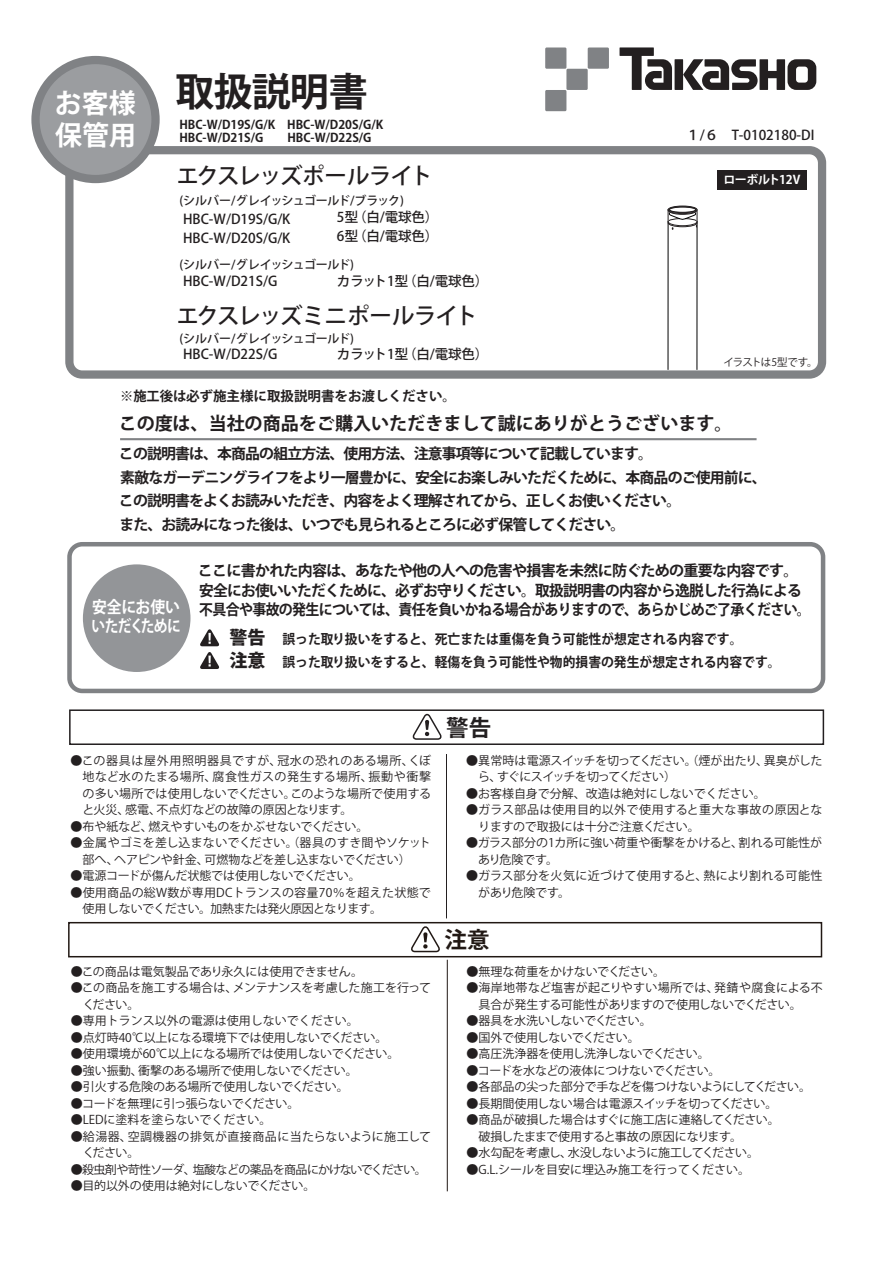
<style>
.page{position:relative;width:893px;height:1263px;background:#fff}
.page>*{position:absolute;margin:0;border:0;box-sizing:border-box;transform-origin:0 0}
.t1{font:700 39px "Koz Go Pro";letter-spacing:-.025em;color:#231f20}
.t2{font:700 27px "Koz Go Pro";color:#fff}
.t3{font:500 22.5px "Koz Go Pr 6 N";letter-spacing:-.06em;color:#231f20}
.t4{font:700 22.5px "Koz Go Pro";color:#231f20}
.t5{font:700 22.5px "Koz Go Pro";color:#211814}
.t6{font:700 18px "Koz Go Pro";color:#231f20}
.t7{font:800 18px/23.1px "Koz Go Pro";color:#231f20}
.t8{font:700 16.5px "Koz Go Pro";letter-spacing:-.04em;color:#fff;scale:.83 1}
.t9{font:700 15px "Koz Go Pro";letter-spacing:-.05em;color:#231f20}
.t10{font:700 15px "Koz Go Pro";letter-spacing:-.05em;color:#231f20;scale:.93 1}
.t11{font:700 14.85px/23.4px "Koz Go Pro";letter-spacing:-.055em;color:#231f20}
.t12{font:500 13.5px/19.5px "Koz Go Pr 6 N";color:#231f20}
.t13{font:700 13.5px/22.6px "Koz Go Pro";color:#231f20;scale:.95 1}
.t14{font:700 13.5px "Koz Go Pro";color:#231f20}
.t15{font:500 13.5px "Koz Go Pro";color:#231f20}
.t16{font:12px/16.5px "Koz Go Pro";color:#231f20}
.t17{font:12px "Koz Go Pro";letter-spacing:-.03em;color:#231f20}
.t18{font:12px/16.5px "Koz Go Pro";letter-spacing:-.02em;color:#231f20}
.t19{font:12px "Koz Go Pro";letter-spacing:-.025em;color:#231f20}
.t20{font:12px/16.5px "Koz Go Pro";letter-spacing:-.04em;color:#231f20}
.t21{font:12px "Koz Go Pro";letter-spacing:-.05em;color:#231f20}
.t22{font:12px/16.5px "Koz Go Pro";letter-spacing:.02em;color:#231f20}
.t23{font:500 12px "Koz Go Pro";letter-spacing:-.02em;color:#231f20}
.t24{font:700 12px/13.5px "Koz Go Pro";color:#231f20}
.t25{font:12px/16.5px "Koz Go Pro";letter-spacing:.04em;color:#231f20}
.t26{font:12px "Koz Go Pro";letter-spacing:-.035em;color:#231f20}
.t27{font:700 12px "Koz Go Pro";letter-spacing:-.04em;color:#fff}
.t28{font:10.5px "Koz Go Pr 6 N";letter-spacing:-.05em;color:#231f20}
</style>
<div class="page">
<div style="left:718px;top:170px;width:89px;height:19px;background:#231f20"></div>
<svg style="left:619px;top:47px;width:53px;height:43px"></svg>
<div style="left:675px;top:59px;width:8px;height:31px;background:#231f20"></div>
<svg style="left:683px;top:59px;width:133px;height:31px"></svg>
<div style="left:545px;top:47px;width:21px;height:22px;background:#808285"></div>
<div style="left:566px;top:69px;width:22px;height:21px;background:#808285"></div>
<div style="left:588px;top:47px;width:21px;height:22px;background:#808285"></div>
<div style="left:545px;top:90px;width:21px;height:21px;background:#808285"></div>
<div style="left:65px;top:146px;width:761px;height:233px;border:8px solid #808285;border-radius:13px"></div>
<div style="left:36px;top:60px;width:120px;height:119px;background:#9b9da0;border-radius:50%"></div>
<div style="left:31px;top:56px;width:129px;height:127px;border:8px solid #808285;border-radius:50%"></div>
<div style="left:83px;top:564px;width:107px;height:108px;background:#939598;border-radius:50%"></div>
<svg style="left:200px;top:652px;width:20px;height:17px"></svg>
<svg style="left:200px;top:629px;width:20px;height:17px"></svg>
<div style="left:67px;top:542px;width:758px;height:151px;border:5px solid #808285;border-radius:13px"></div>
<hr style="left:120px;top:438px;width:637px;height:2px;background:#808285">
<div style="left:69px;top:709px;width:755px;height:36px;border:2px solid #231f20"></div>
<svg style="left:413px;top:713px;width:29px;height:27px"></svg>
<hr style="left:446px;top:754px;width:1px;height:164px;background:#231f20">
<div style="left:68px;top:922px;width:754px;height:35px;border:2px solid #211814"></div>
<svg style="left:411px;top:924px;width:31px;height:29px"></svg>
<hr style="left:447px;top:960px;width:1px;height:231px;background:#211814">
<hr style="left:668px;top:222px;width:1px;height:148px;background:#030303">
<hr style="left:697px;top:222px;width:1px;height:148px;background:#030303">
<div style="left:668px;top:206px;width:29px;height:8px;border:1px solid #231f20;border-radius:50%"></div>
<div style="left:669px;top:206px;width:27px;height:7px;border:1px solid #231f20;border-radius:50%"></div>
<div style="left:669px;top:207px;width:27px;height:6px;border:1px solid #231f20;border-radius:50%"></div>
<svg style="left:668px;top:210px;width:30px;height:20px"></svg>
<h1 class="t1" style="left:55px;top:66px;width:315px"><sub>お客様</sub> 取扱説明書</h1>
<h2 class="t2" style="left:55px;top:118px;width:82px">保管用</h2>
<p class="t15" style="left:686px;top:127px;width:130px">１/６　T-0102180-DI</p>
<p class="t24" style="left:179px;top:118px;width:205px">HBC-W/D19S/G/K　HBC-W/D20S/G/K<br>HBC-W/D21S/G　　HBC-W/D22S/G</p>
<h3 class="t3" style="left:177px;top:163px;width:258px">エクスレッズポールライト</h3>
<p class="t23" style="left:179px;top:193px;width:226px">(シルバー/グレイッシュゴールド/ブラック)</p>
<p class="t12" style="left:183px;top:209px;width:109px">HBC-W/D19S/G/K<br>HBC-W/D20S/G/K</p>
<p class="t12" style="left:337px;top:207px;width:103px">5型（白/電球色）<br>6型（白/電球色）</p>
<p class="t12" style="left:183px;top:271px;width:96px">HBC-W/D21S/G</p>
<p class="t12" style="left:337px;top:271px;width:153px">カラット1型（白/電球色）</p>
<p class="t23" style="left:179px;top:257px;width:176px">(シルバー/グレイッシュゴールド)</p>
<h3 class="t3" style="left:177px;top:303px;width:303px">エクスレッズミニポールライト</h3>
<p class="t23" style="left:179px;top:330px;width:176px">(シルバー/グレイッシュゴールド)</p>
<p class="t12" style="left:183px;top:345px;width:96px">HBC-W/D22S/G</p>
<p class="t12" style="left:337px;top:345px;width:153px">カラット1型（白/電球色）</p>
<p class="t14" style="left:120px;top:387px;width:337px">※施工後は必ず施主様に取扱説明書をお渡しください。</p>
<p class="t27" style="left:724px;top:172px;width:78px">ローボルト12V</p>
<p class="t28" style="left:723px;top:356px;width:96px">イラストは5型です。</p>
<h3 class="t6" style="left:119px;top:411px;width:615px">この度は、当社の商品をご購入いただきまして誠にありがとうございます。</h3>
<p class="t11" style="left:119px;top:443px;width:649px">この説明書は、本商品の組立方法、使用方法、注意事項等について記載しています。<br>素敵なガーデニングライフをより一層豊かに、安全にお楽しみいただくために、本商品のご使用前に、この説明書をよくお読みいただき、内容をよく理解されてから、正しくお使いください。<br>また、お読みになった後は、いつでも見られるところに必ず保管してください。</p>
<p class="t9" style="left:198px;top:561px;width:602px">ここに書かれた内容は、あなたや他の人への危害や損害を未然に防ぐための重要な内容です。</p>
<p class="t9" style="left:199px;top:580px;width:604px">安全にお使いいただくために、必ずお守りください。取扱説明書の内容から逸脱した行為による</p>
<p class="t10" style="left:92px;top:600px;width:774px"><sup>安全にお使い</sup> 不具合や事故の発生については、責任を負いかねる場合がありますので、あらかじめご了承ください。</p>
<h3 class="t8" style="left:92px;top:615px;width:109px">いただくために</h3>
<p class="t13" style="left:282px;top:629px;width:526px">誤った取り扱いをすると、死亡または重傷を負う可能性が想定される内容です。<br>誤った取り扱いをすると、軽傷を負う可能性や物的損害の発生が想定される内容です。</p>
<h3 class="t7" style="left:229px;top:627px;width:37px">警告注意</h3>
<p class="t16" style="left:83px;top:752px;width:350px;text-align:justify;text-indent:-12px">●この器具は屋外用照明器具ですが、冠水の恐れのある場所、くぼ地など水のたまる場所、腐食性ガスの発生する場所、振動や衝撃の多い場所では使用しないでください。このような場所で使用すると火災、感電、不点灯などの故障の原因となります。</p>
<p class="t18" style="left:71px;top:818px;width:299px">●布や紙など、燃えやすいものをかぶせないでください。</p>
<p class="t16" style="left:83px;top:835px;width:350px;text-indent:-12px">●金属やゴミを差し込まないでください。（器具のすき間やソケット部へ、ヘアピンや針金、可燃物などを差し込まないでください）</p>
<p class="t19" style="left:71px;top:868px;width:292px">●電源コードが傷んだ状態では使用しないでください。</p>
<p class="t22" style="left:83px;top:884px;width:350px;text-indent:-12px">●使用商品の総W数が専用DCトランスの容量70％を超えた状態で使用しないでください。加熱または発火原因となります。</p>
<p class="t16" style="left:71px;top:963px;width:294px">●この商品は電気製品であり永久には使用できません。</p>
<p class="t18" style="left:83px;top:980px;width:350px;text-indent:-12px">●この商品を施工する場合は、メンテナンスを考慮した施工を行ってください。</p>
<p class="t16" style="left:71px;top:1013px;width:290px">●専用トランス以外の電源は使用しないでください。</p>
<p class="t16" style="left:71px;top:1029px;width:318px">●点灯時40℃以上になる環境下では使用しないでください。</p>
<p class="t16" style="left:71px;top:1046px;width:330px">●使用環境が60℃以上になる場所では使用しないでください。</p>
<p class="t19" style="left:71px;top:1062px;width:289px">●強い振動、衝撃のある場所で使用しないでください。</p>
<p class="t17" style="left:71px;top:1079px;width:280px">●引火する危険のある場所で使用しないでください。</p>
<p class="t20" style="left:71px;top:1095px;width:230px">●コードを無理に引っ張らないでください。</p>
<p class="t16" style="left:71px;top:1112px;width:202px">●LEDに塗料を塗らないでください。</p>
<p class="t25" style="left:83px;top:1128px;width:350px;text-indent:-12px">●給湯器、空調機器の排気が直接商品に当たらないように施工してください。</p>
<p class="t21" style="left:71px;top:1161px;width:358px">●殺虫剤や苛性ソーダ、塩酸などの薬品を商品にかけないでください。</p>
<p class="t16" style="left:71px;top:1178px;width:246px">●目的以外の使用は絶対にしないでください。</p>
<h3 class="t4" style="left:446px;top:713px;width:46px">警告</h3>
<p class="t20" style="left:478px;top:752px;width:346px;text-indent:-12px">●異常時は電源スイッチを切ってください。（煙が出たり、異臭がしたら、すぐにスイッチを切ってください）</p>
<p class="t16" style="left:466px;top:785px;width:301px">●お客様自身で分解、改造は絶対にしないでください。</p>
<p class="t16" style="left:478px;top:802px;width:346px;text-indent:-12px">●ガラス部品は使用目的以外で使用すると重大な事故の原因となりますので取扱には十分ご注意ください。</p>
<p class="t16" style="left:478px;top:835px;width:345px;text-indent:-12px">●ガラス部分の1カ所に強い荷重や衝撃をかけると、割れる可能性があり危険です。</p>
<p class="t16" style="left:478px;top:868px;width:346px;text-indent:-12px">●ガラス部分を火気に近づけて使用すると、熱により割れる可能性があり危険です。</p>
<h3 class="t5" style="left:444px;top:925px;width:46px">注意</h3>
<p class="t18" style="left:466px;top:963px;width:200px">●無理な荷重をかけないでください。</p>
<p class="t16" style="left:478px;top:980px;width:346px;text-indent:-12px">●海岸地帯など塩害が起こりやすい場所では、発錆や腐食による不具合が発生する可能性がありますので使用しないでください。</p>
<p class="t17" style="left:466px;top:1013px;width:187px">●器具を水洗いしないでください。</p>
<p class="t26" style="left:466px;top:1029px;width:175px">●国外で使用しないでください。</p>
<p class="t19" style="left:466px;top:1046px;width:245px">●高圧洗浄器を使用し洗浄しないでください。</p>
<p class="t17" style="left:466px;top:1062px;width:256px">●コードを水などの液体につけないでください。</p>
<p class="t17" style="left:466px;top:1079px;width:346px">●各部品の尖った部分で手などを傷つけないようにしてください。</p>
<p class="t17" style="left:466px;top:1095px;width:312px">●長期間使用しない場合は電源スイッチを切ってください。</p>
<p class="t16" style="left:466px;top:1112px;width:315px">●商品が破損した場合はすぐに施工店に連絡してください。　破損したままで使用すると事故の原因になります。</p>
<p class="t21" style="left:466px;top:1145px;width:294px">●水勾配を考慮し、水没しないように施工してください。</p>
<p class="t16" style="left:466px;top:1161px;width:285px">●G.L.シールを目安に埋込み施工を行ってください。</p>
</div>
